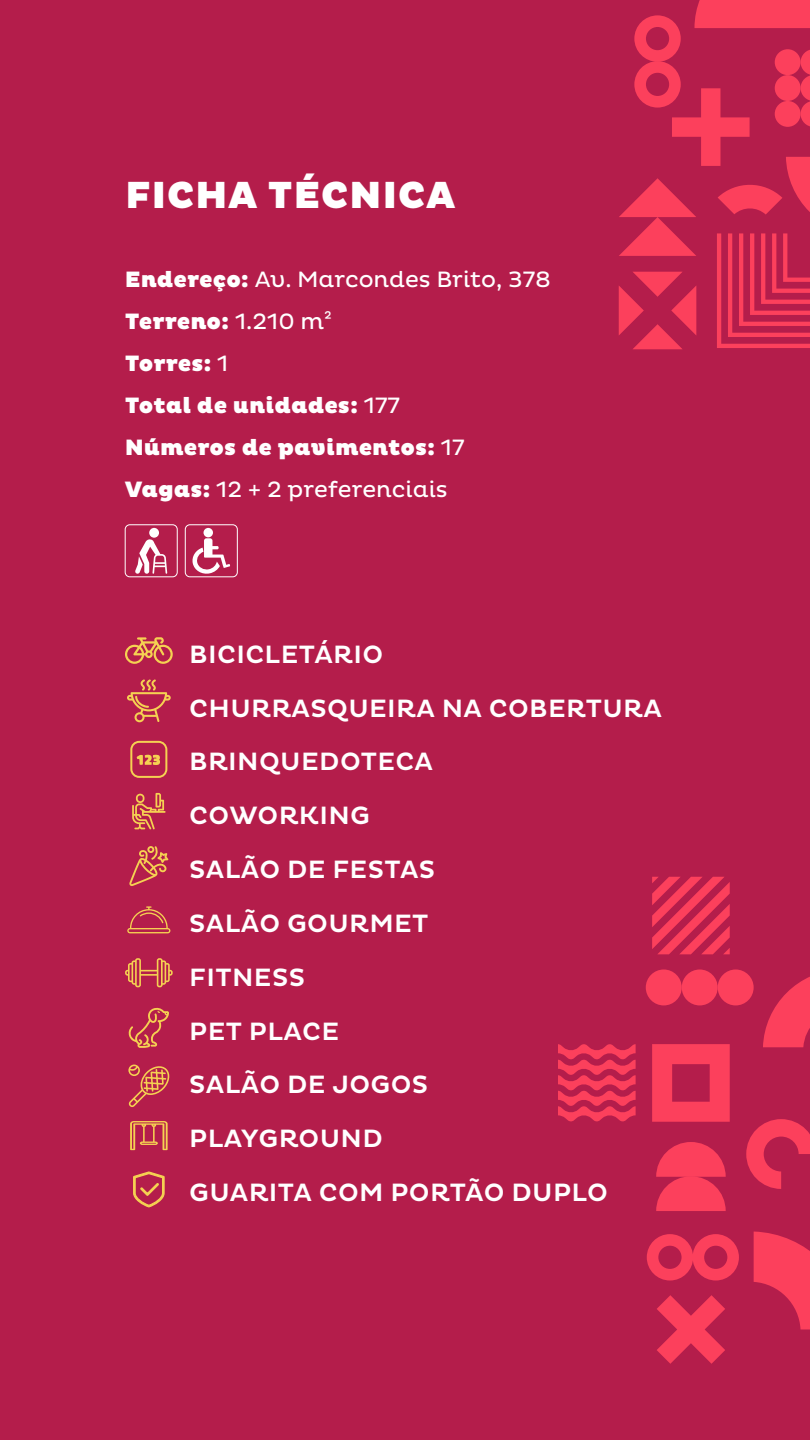
<style>
.page{position:relative;width:810px;height:1440px;background:#b41d4b}
.page>*{position:absolute;margin:0;border:0;box-sizing:border-box;transform-origin:0 0}
.t1{font:900 38.47px "Pluto";letter-spacing:.015em;color:#fff}
.t2{font:500 25.5px/53.8px "Pluto";letter-spacing:.015em;color:#fff}
.t3{font:900 22.65px/42.1px "Pluto";color:#fff}
.s1{font-weight:400}
</style>
<div class="page">
<svg style="left:125px;top:958px;width:48px;height:29px"></svg>
<svg style="left:127px;top:679px;width:44px;height:43px"></svg>
<svg style="left:129px;top:846px;width:39px;height:40px"></svg>
<svg style="left:128px;top:1064px;width:42px;height:43px"></svg>
<svg style="left:129px;top:1007px;width:40px;height:41px"></svg>
<svg style="left:125px;top:637px;width:48px;height:27px"></svg>
<svg style="left:130px;top:1121px;width:38px;height:29px"></svg>
<svg style="left:127px;top:906px;width:43px;height:27px"></svg>
<svg style="left:132px;top:793px;width:34px;height:36px"></svg>
<svg style="left:130px;top:741px;width:37px;height:37px"></svg>
<svg style="left:133px;top:1171px;width:32px;height:37px"></svg>
<svg style="left:619px;top:0;width:191px;height:349px"></svg>
<svg style="left:652px;top:877px;width:78px;height:77px"></svg>
<svg style="left:558px;top:1044px;width:78px;height:78px"></svg>
<svg style="left:746px;top:1119px;width:64px;height:70px"></svg>
<div style="left:646px;top:969px;width:36px;height:36px;background:#fc405c;border-radius:50%"></div>
<div style="left:682px;top:969px;width:36px;height:36px;background:#fc405c;border-radius:50%"></div>
<div style="left:718px;top:969px;width:36px;height:36px;background:#fc405c;border-radius:50%"></div>
<svg style="left:763px;top:977px;width:47px;height:70px"></svg>
<svg style="left:656px;top:1142px;width:70px;height:69px"></svg>
<svg style="left:754px;top:1232px;width:56px;height:97px"></svg>
<svg style="left:647px;top:1234px;width:92px;height:47px"></svg>
<svg style="left:652px;top:1044px;width:78px;height:78px"></svg>
<svg style="left:657px;top:1295px;width:68px;height:69px"></svg>
<div style="left:149px;top:528px;width:10px;height:10px;background:#fff;border-radius:50%"></div>
<svg style="left:135px;top:539px;width:32px;height:35px"></svg>
<div style="left:125px;top:525px;width:52px;height:52px;border:1px solid #fff;border-radius:5px"></div>
<div style="left:204px;top:528px;width:9px;height:9px;background:#fff;border-radius:50%"></div>
<svg style="left:192px;top:538px;width:38px;height:36px"></svg>
<div style="left:185px;top:525px;width:53px;height:52px;border:1px solid #fff;border-radius:5px"></div>
<h1 class="t1" style="left:125px;top:173px;width:332px">FICHA TÉCNICA</h1>
<p class="t3" style="left:125px;top:259px;width:428px">Endereço: <span class="s1">Av. Marcondes Brito, 378<br></span>Terreno: <span class="s1">1.210 m²<br></span>Torres: <span class="s1">1<br></span>Total de unidades: <span class="s1">177<br></span>Números de pavimentos: <span class="s1">17<br></span>Vagas: <span class="s1">12 + 2 preferenciais</span></p>
<p class="t2" style="left:189px;top:628px;width:474px">BICICLETÁRIO<br>CHURRASQUEIRA NA COBERTURA<br>BRINQUEDOTECA<br>COWORKING<br>SALÃO DE FESTAS<br>SALÃO GOURMET<br>FITNESS<br>PET PLACE<br>SALÃO DE JOGOS<br>PLAYGROUND<br>GUARITA COM PORTÃO DUPLO</p>
</div>
